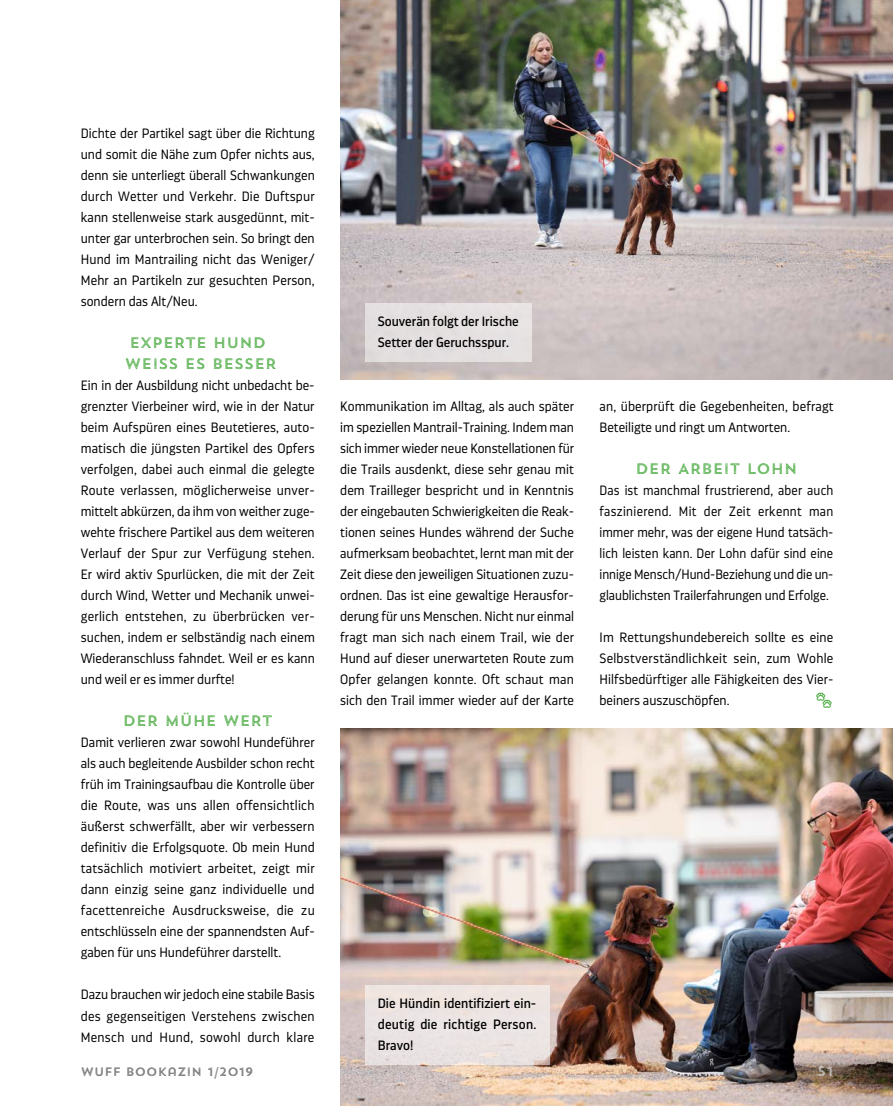
<style>
.page{position:relative;width:893px;height:1106px;background:#fff}
.page>*{position:absolute;margin:0;border:0;box-sizing:border-box;transform-origin:0 0}
.t1{font:15px/21px "Trend Rough Sans Five";color:#3fa535}
.t2{font:300 13.5px/21px "Darwin Pro";color:#000;text-align:justify}
.t3{font:13.5px/21px "Darwin Pro";color:#000}
.t4{font:13.5px "Trend Rough Sans Five";color:#dadada}
.t5{font:12px "Trend Rough Sans Five";color:#575756}
</style>
<div class="page">
<img style="left:340px;top:728px;width:553px;height:378px">
<img style="left:340px;top:0;width:553px;height:379px">
<div style="left:365px;top:303px;width:166px;height:58px;background:#e5dfe0"></div>
<div style="left:365px;top:984px;width:184px;height:80px;background:#ece4e2"></div>
<p class="t2" style="left:81px;top:123px;width:236px">Dichte der Partikel sagt über die Richtung und somit die Nähe zum Opfer nichts aus, denn sie unterliegt überall Schwankungen durch Wetter und Verkehr. Die Duftspur kann stellenweise stark ausgedünnt, mit&shy;unter gar unterbrochen sein. So bringt den Hund im Mantrailing nicht das Weniger/ Mehr an Partikeln zur gesuchten Person, sondern das Alt/Neu.</p>
<p class="t1" style="left:125px;top:332px;width:153px">EXPERTE HUND<br>WEISS ES BESSER</p>
<p class="t2" style="left:81px;top:375px;width:236px">Ein in der Ausbildung nicht unbedacht be&shy;grenzter Vierbeiner wird, wie in der Natur beim Aufspüren eines Beutetieres, auto&shy;matisch die jüngsten Partikel des Opfers verfolgen, dabei auch einmal die gelegte Route verlassen, möglicherweise unver&shy;mittelt abkürzen, da ihm von weither zuge&shy;wehte frischere Partikel aus dem weiteren Verlauf der Spur zur Verfügung stehen.<br>Er wird aktiv Spurlücken, die mit der Zeit durch Wind, Wetter und Mechanik unwei&shy;gerlich entstehen, zu überbrücken ver&shy;suchen, indem er selbständig nach einem Wiederanschluss fahndet. Weil er es kann und weil er es immer durfte!</p>
<p class="t1" style="left:123px;top:710px;width:152px">DER MÜHE WERT</p>
<p class="t2" style="left:81px;top:732px;width:236px">Damit verlieren zwar sowohl Hundeführer als auch begleitende Ausbilder schon recht früh im Trainingsaufbau die Kontrolle über die Route, was uns allen offensichtlich äußerst schwerfällt, aber wir verbessern definitiv die Erfolgsquote. Ob mein Hund tatsächlich motiviert arbeitet, zeigt mir dann einzig seine ganz individuelle und facettenreiche Ausdrucksweise, die zu entschlüsseln eine der spannendsten Auf&shy;gaben für uns Hundeführer darstellt.</p>
<p class="t2" style="left:81px;top:984px;width:235px">Dazu brauchen wir jedoch eine stabile Basis des gegenseitigen Verstehens zwischen Mensch und Hund, sowohl durch klare</p>
<p class="t5" style="left:81px;top:1064px;width:174px">WUFF BOOKAZIN 1/2019</p>
<p class="t3" style="left:378px;top:310px;width:143px">Souverän folgt der Irische<br>Setter der Geruchsspur.</p>
<p class="t2" style="left:340px;top:396px;width:236px">Kommunikation im Alltag, als auch später im speziellen Mantrail-Training. Indem man sich immer wieder neue Konstellationen für die Trails ausdenkt, diese sehr genau mit dem Trailleger bespricht und in Kenntnis der eingebauten Schwierigkeiten die Reak&shy;tionen seines Hundes während der Suche aufmerksam beobachtet, lernt man mit der Zeit diese den jeweiligen Situationen zuzu&shy;ordnen. Das ist eine gewaltige Herausfor&shy;derung für uns Menschen. Nicht nur einmal fragt man sich nach einem Trail, wie der Hund auf dieser unerwarteten Route zum Opfer gelangen konnte. Oft schaut man sich den Trail immer wieder auf der Karte</p>
<p class="t2" style="left:600px;top:396px;width:235px">an, überprüft die Gegebenheiten, befragt<br>Beteiligte und ringt um Antworten.</p>
<p class="t1" style="left:635px;top:458px;width:163px">DER ARBEIT LOHN</p>
<p class="t2" style="left:600px;top:480px;width:235px">Das ist manchmal frustrierend, aber auch faszinierend. Mit der Zeit erkennt man immer mehr, was der eigene Hund tatsäch&shy;lich leisten kann. Der Lohn dafür sind eine innige Mensch/Hund-Beziehung und die un&shy;glaublichsten Trailerfahrungen und Erfolge.</p>
<p class="t2" style="left:600px;top:627px;width:235px">Im Rettungshundebereich sollte es eine Selbstverständlichkeit sein, zum Wohle Hilfsbedürftiger alle Fähigkeiten des Vier&shy;beiners auszuschöpfen.</p>
<p class="t3" style="left:378px;top:992px;width:160px;text-align:justify">Die Hündin identifiziert ein&shy;deutig die richtige Person.<br>Bravo!</p>
<p class="t4" style="left:817px;top:1062px;width:18px">51</p>
</div>
